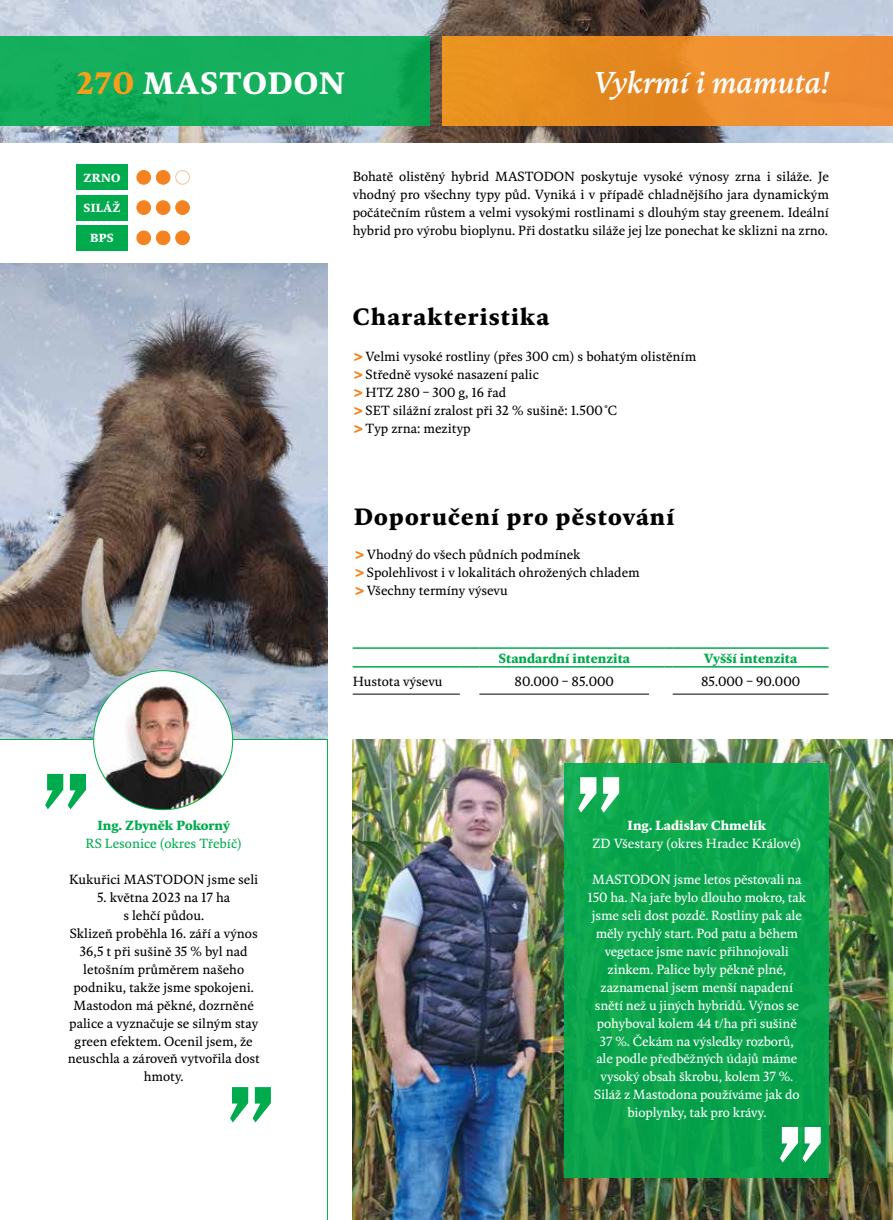
<style>
.page{position:relative;width:893px;height:1220px;background:#fff}
.page>*{position:absolute;margin:0;border:0;box-sizing:border-box;transform-origin:0 0}
.t1{font:800 31.5px "Kievit Serif";letter-spacing:.03em;color:#fff}
.t2{font:italic 500 30.75px "Kievit Serif";color:#fff}
.t3{font:800 24px "Kievit Serif";letter-spacing:.05em;color:#000}
.t4{font:13.5px/18px "Kievit Serif";color:#000}
.t5{font:13.5px/18px "Kievit Serif";letter-spacing:-.01em;color:#fff;text-align:center}
.t6{font:800 13.5px "Kievit Serif";color:#00ab4e}
.t7{font:13.5px "Kievit Serif";color:#00ab4e}
.t8{font:800 13.5px "Kievit Serif";color:#fff}
.t9{font:800 12px "Kievit Serif";letter-spacing:.02em;color:#fff}
.s1{color:#f99d1c}
.s2{font-family:"Poster Bodoni AT";color:#f58220}
</style>
<div class="page">
<div style="left:77px;top:195px;width:51px;height:26px;background:#00ab4e"></div>
<div style="left:77px;top:164px;width:51px;height:26px;background:#00ab4e"></div>
<div style="left:77px;top:225px;width:51px;height:26px;background:#00ab4e"></div>
<img style="left:0;top:0;width:893px;height:142px">
<div style="left:442px;top:36px;width:451px;height:89px;background:linear-gradient(to right,#e58f1a,#ef8b35)"></div>
<hr style="left:353px;top:694px;width:107px;height:1px;background:#000">
<hr style="left:479px;top:694px;width:170px;height:1px;background:#000">
<hr style="left:673px;top:694px;width:155px;height:1px;background:#000">
<hr style="left:353px;top:647px;width:107px;height:2px;background:#00ab4e">
<svg style="left:460px;top:647px;width:19px;height:2px"></svg>
<hr style="left:479px;top:647px;width:170px;height:2px;background:#00ab4e">
<svg style="left:649px;top:647px;width:24px;height:2px"></svg>
<hr style="left:673px;top:647px;width:155px;height:2px;background:#00ab4e">
<hr style="left:353px;top:666px;width:107px;height:1px;background:#00ab4e">
<svg style="left:460px;top:666px;width:19px;height:1px"></svg>
<hr style="left:479px;top:666px;width:170px;height:1px;background:#00ab4e">
<svg style="left:649px;top:666px;width:24px;height:1px"></svg>
<hr style="left:673px;top:666px;width:155px;height:1px;background:#00ab4e">
<svg style="left:0;top:36px;width:429px;height:89px;fill:#14ae5d"></svg>
<img style="left:353px;top:739px;width:540px;height:481px">
<div style="left:137px;top:201px;width:14px;height:13px;background:#f58220;border-radius:50%"></div>
<div style="left:137px;top:200px;width:14px;height:15px;border:1px solid #f58220;border-radius:50%"></div>
<div style="left:156px;top:201px;width:14px;height:13px;background:#f58220;border-radius:50%"></div>
<div style="left:156px;top:200px;width:14px;height:15px;border:1px solid #f58220;border-radius:50%"></div>
<div style="left:176px;top:201px;width:13px;height:13px;background:#f58220;border-radius:50%"></div>
<div style="left:175px;top:200px;width:15px;height:15px;border:1px solid #f58220;border-radius:50%"></div>
<div style="left:137px;top:171px;width:14px;height:13px;background:#f58220;border-radius:50%"></div>
<div style="left:137px;top:170px;width:14px;height:15px;border:1px solid #f58220;border-radius:50%"></div>
<div style="left:156px;top:171px;width:14px;height:13px;background:#f58220;border-radius:50%"></div>
<div style="left:156px;top:170px;width:14px;height:15px;border:1px solid #f58220;border-radius:50%"></div>
<div style="left:175px;top:170px;width:15px;height:15px;border:1px solid #f58220;border-radius:50%"></div>
<div style="left:137px;top:231px;width:14px;height:14px;background:#f58220;border-radius:50%"></div>
<div style="left:137px;top:231px;width:14px;height:14px;border:1px solid #f58220;border-radius:50%"></div>
<div style="left:156px;top:231px;width:14px;height:14px;background:#f58220;border-radius:50%"></div>
<div style="left:156px;top:231px;width:14px;height:14px;border:1px solid #f58220;border-radius:50%"></div>
<div style="left:176px;top:231px;width:13px;height:14px;background:#f58220;border-radius:50%"></div>
<div style="left:175px;top:231px;width:15px;height:14px;border:1px solid #f58220;border-radius:50%"></div>
<div style="left:565px;top:763px;width:264px;height:414px;background:#09a44c"></div>
<img style="left:0;top:263px;width:328px;height:476px">
<svg style="left:578px;top:777px;width:41px;height:35px"></svg>
<svg style="left:780px;top:1127px;width:41px;height:35px"></svg>
<svg style="left:0;top:739px;width:328px;height:481px"></svg>
<img style="left:94px;top:671px;width:139px;height:139px;border-radius:69px">
<h1 class="t1" style="left:77px;top:62px;width:147px"><span class="s1">270</span> Masto</h1>
<h1 class="t1" style="left:268px;top:62px;width:52px">don</h1>
<h2 class="t2" style="left:593px;top:62px;width:237px">Vykrmí i mamuta!</h2>
<p class="t9" style="left:84px;top:170px;width:38px">ZRNO</p>
<p class="t9" style="left:84px;top:200px;width:39px">SILÁŽ</p>
<p class="t9" style="left:90px;top:230px;width:25px">BPS</p>
<p class="t4" style="left:353px;top:167px;width:478px;text-align:justify">Bohatě olistěný hybrid MASTODON poskytuje vysoké výnosy zrna i siláže. Je vhodný pro všechny typy půd. Vyniká i v případě chladnějšího jara dynamickým počátečním růstem a velmi vysokými rostlinami s dlouhým stay greenem. Ideální hybrid pro výrobu bioplynu. Při dostatku siláže jej lze ponechat ke sklizni na zrno.</p>
<h3 class="t3" style="left:353px;top:301px;width:198px">Charakteristika</h3>
<p class="t4" style="left:353px;top:347px;width:345px"><span class="s2">&gt;</span>Velmi vysoké rostliny (přes 300 cm) s bohatým olistěním <span class="s2">&gt;</span>Středně vysoké nasazení palic<br><span class="s2">&gt;</span>HTZ 280 – 300 g, 16 řad<br><span class="s2">&gt;</span>SET silážní zralost při 32 % sušině: 1.500˚C<br><span class="s2">&gt;</span>Typ zrna: mezityp</p>
<h3 class="t3" style="left:354px;top:500px;width:322px">Doporučení pro pěstování</h3>
<p class="t4" style="left:354px;top:545px;width:287px"><span class="s2">&gt;</span>Vhodný do všech půdních podmínek <span class="s2">&gt;</span>Spolehlivost i v lokalitách ohrožených chladem <span class="s2">&gt;</span>Všechny termíny výsevu</p>
<p class="t6" style="left:498px;top:649px;width:133px">Standardní intenzita</p>
<p class="t6" style="left:704px;top:649px;width:95px">Vyšší intenzita</p>
<p class="t4" style="left:353px;top:671px;width:91px">Hustota výsevu</p>
<p class="t4" style="left:514px;top:671px;width:101px">80.000 – 85.000</p>
<p class="t4" style="left:701px;top:671px;width:101px">85.000 – 90.000</p>
<p class="t6" style="left:97px;top:816px;width:134px">Ing. Zbyněk Pokorný</p>
<p class="t7" style="left:86px;top:834px;width:158px">RS Lesonice (okres Třebíč)</p>
<p class="t4" style="left:69px;top:869px;width:79px">Kukuřici Mastodon</p>
<p class="t4" style="left:208px;top:869px;width:52px">jsme seli</p>
<p class="t4" style="left:68px;top:887px;width:193px;text-align:center">5. května 2023 na 17 ha<br>s lehčí půdou.<br>Sklizeň proběhla 16. září a výnos<br>36,5 t při sušině 35 % byl nad letošním průměrem našeho podniku, takže jsme spokojeni.<br>Mastodon má pěkné, dozrněné palice a vyznačuje se silným stay green efektem. Ocenil jsem, že neuschla a zároveň vytvořila dost hmoty.</p>
<p class="t8" style="left:628px;top:816px;width:140px">Ing. Ladislav Chmelík</p>
<p class="t5" style="left:593px;top:833px;width:210px">ZD Všestary (okres Hradec Králové)</p>
<p class="t5" style="left:587px;top:869px;width:220px">MASTODON jsme letos pěstovali na 150 ha. Na jaře bylo dlouho mokro, tak jsme seli dost pozdě. Rostliny pak ale měly rychlý start. Pod patu a během vegetace jsme navíc přihnojovali zinkem. Palice byly pěkně plné, zaznamenal jsem menší napadení snětí než u jiných hybridů. Výnos se pohyboval kolem 44 t/ha při sušině<br>37 %. Čekám na výsledky rozborů,<br>ale podle předběžných údajů máme vysoký obsah škrobu, kolem 37 %.<br>Siláž z Mastodona používáme jak do bioplynky, tak pro krávy.</p>
</div>
